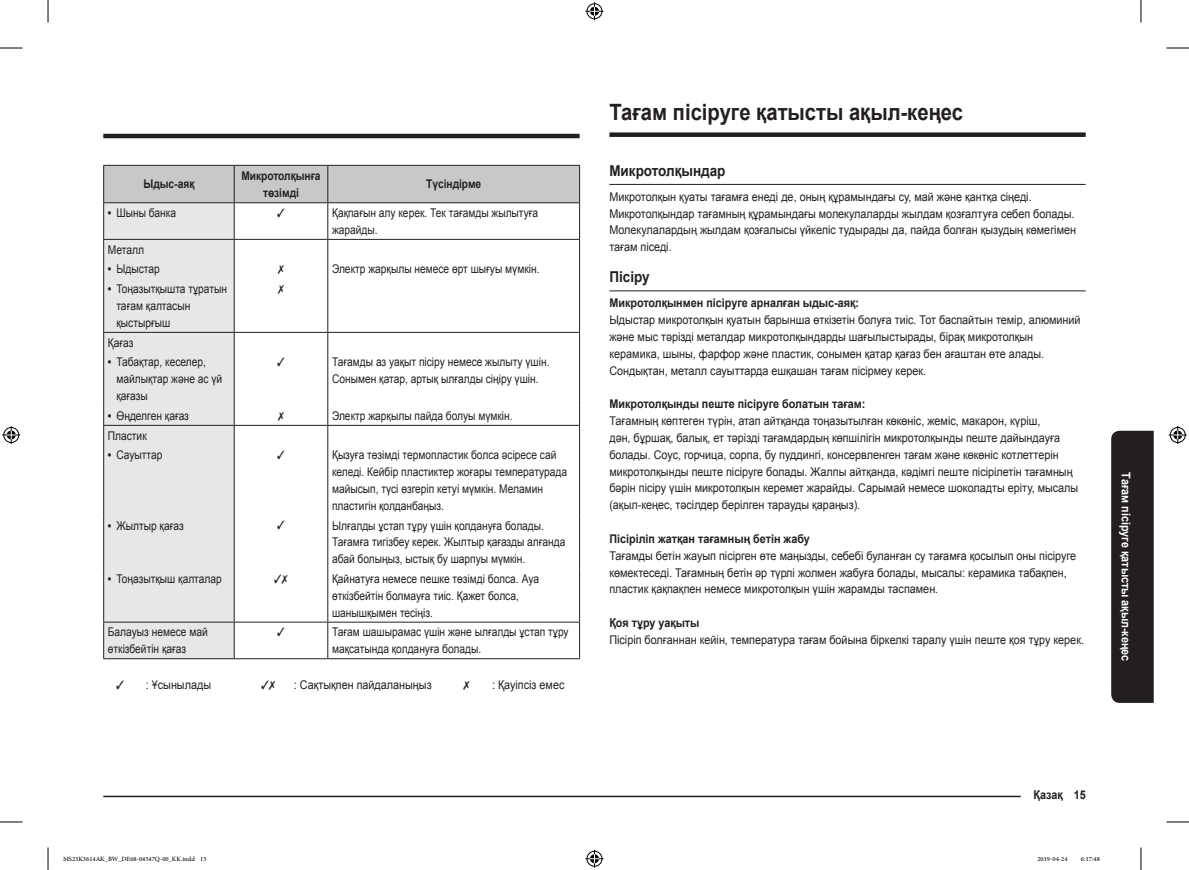
<style>
.page{position:relative;width:1189px;height:870px;background:#fff}
.page>*{position:absolute;margin:0;border:0;box-sizing:border-box;transform-origin:0 0}
.t1{font:700 22.5px "Arial";color:#231f20;scale:.9 1}
.H2_hidden{font:700 15px "Arial";color:#231f20;scale:.9 1}
.t2{font:12px/16.8px "Arial";color:#231f20;scale:.9 1}
.t3{font:12px/16.8px "Arial";color:#231f20;scale:.85 1}
.P_Split{font:700 12px "Arial";color:#231f20;scale:.9 1}
.P_Text-center{font:700 12px/16.8px "Arial";color:#231f20;text-align:center;scale:.85 1}
.SIDEBAR{font:700 12px "Arial";color:#fff;scale:.9 1}
.t4{font:9px "Adobe Arabic";color:#000}
.s1{font-weight:700}
</style>
<div class="page">
<hr style="left:103px;top:796px;width:936px;height:1px;background:#231f20">
<div style="left:1021px;top:786px;width:64px;height:15px;background:#fff"></div>
<div style="left:1111px;top:431px;width:43px;height:272px;background:#231f20"></div>
<hr style="left:103px;top:134px;width:477px;height:4px;background:#231f20">
<div style="left:104px;top:217px;width:130px;height:441px;background:#e6e7e9"></div>
<hr style="left:103px;top:165px;width:131px;height:1px;background:#231f20">
<hr style="left:103px;top:166px;width:1px;height:36px;background:#231f20">
<hr style="left:103px;top:202px;width:131px;height:1px;background:#231f20">
<hr style="left:103px;top:203px;width:1px;height:36px;background:#231f20">
<hr style="left:234px;top:203px;width:1px;height:36px;background:#231f20">
<hr style="left:327px;top:203px;width:1px;height:36px;background:#231f20">
<hr style="left:579px;top:203px;width:1px;height:36px;background:#231f20">
<hr style="left:103px;top:239px;width:131px;height:1px;background:#231f20">
<hr style="left:234px;top:239px;width:94px;height:1px;background:#231f20">
<hr style="left:328px;top:239px;width:252px;height:1px;background:#231f20">
<svg style="left:103px;top:240px;width:1px;height:39px"></svg>
<svg style="left:234px;top:240px;width:1px;height:39px"></svg>
<svg style="left:327px;top:240px;width:1px;height:39px"></svg>
<svg style="left:579px;top:240px;width:1px;height:39px"></svg>
<hr style="left:103px;top:279px;width:1px;height:53px;background:#231f20">
<hr style="left:234px;top:279px;width:1px;height:53px;background:#231f20">
<hr style="left:327px;top:279px;width:1px;height:53px;background:#231f20">
<hr style="left:579px;top:279px;width:1px;height:53px;background:#231f20">
<hr style="left:103px;top:332px;width:131px;height:1px;background:#231f20">
<svg style="left:103px;top:333px;width:1px;height:19px"></svg>
<hr style="left:234px;top:332px;width:94px;height:1px;background:#231f20">
<svg style="left:234px;top:333px;width:1px;height:19px"></svg>
<hr style="left:328px;top:332px;width:252px;height:1px;background:#231f20">
<svg style="left:327px;top:333px;width:1px;height:19px"></svg>
<svg style="left:579px;top:333px;width:1px;height:19px"></svg>
<hr style="left:103px;top:352px;width:1px;height:54px;background:#231f20">
<hr style="left:234px;top:352px;width:1px;height:54px;background:#231f20">
<hr style="left:327px;top:352px;width:1px;height:54px;background:#231f20">
<hr style="left:579px;top:352px;width:1px;height:54px;background:#231f20">
<hr style="left:103px;top:425px;width:131px;height:1px;background:#231f20">
<svg style="left:103px;top:406px;width:1px;height:39px"></svg>
<hr style="left:234px;top:425px;width:94px;height:1px;background:#231f20">
<svg style="left:234px;top:406px;width:1px;height:39px"></svg>
<hr style="left:328px;top:425px;width:252px;height:1px;background:#231f20">
<svg style="left:327px;top:406px;width:1px;height:39px"></svg>
<svg style="left:579px;top:406px;width:1px;height:39px"></svg>
<hr style="left:103px;top:445px;width:1px;height:70px;background:#231f20">
<hr style="left:234px;top:445px;width:1px;height:70px;background:#231f20">
<hr style="left:327px;top:445px;width:1px;height:70px;background:#231f20">
<hr style="left:579px;top:445px;width:1px;height:70px;background:#231f20">
<hr style="left:103px;top:515px;width:1px;height:54px;background:#231f20">
<hr style="left:234px;top:515px;width:1px;height:54px;background:#231f20">
<hr style="left:327px;top:515px;width:1px;height:54px;background:#231f20">
<hr style="left:579px;top:515px;width:1px;height:54px;background:#231f20">
<hr style="left:103px;top:569px;width:1px;height:53px;background:#231f20">
<hr style="left:234px;top:569px;width:1px;height:53px;background:#231f20">
<hr style="left:327px;top:569px;width:1px;height:53px;background:#231f20">
<hr style="left:579px;top:569px;width:1px;height:53px;background:#231f20">
<hr style="left:103px;top:622px;width:131px;height:1px;background:#231f20">
<hr style="left:103px;top:622px;width:1px;height:36px;background:#231f20">
<hr style="left:234px;top:622px;width:94px;height:1px;background:#231f20">
<hr style="left:234px;top:622px;width:1px;height:36px;background:#231f20">
<hr style="left:328px;top:622px;width:252px;height:1px;background:#231f20">
<hr style="left:327px;top:622px;width:1px;height:36px;background:#231f20">
<hr style="left:579px;top:622px;width:1px;height:36px;background:#231f20">
<hr style="left:103px;top:658px;width:131px;height:1px;background:#231f20">
<hr style="left:234px;top:658px;width:94px;height:1px;background:#231f20">
<hr style="left:328px;top:658px;width:252px;height:1px;background:#231f20">
<div style="left:609px;top:132px;width:476px;height:5px;background:#231f20"></div>
<hr style="left:609px;top:184px;width:476px;height:1px;background:#231f20">
<hr style="left:609px;top:290px;width:476px;height:1px;background:#231f20">
<svg style="left:0;top:48px;width:22px;height:1px"></svg>
<svg style="left:1166px;top:48px;width:23px;height:1px"></svg>
<svg style="left:0;top:822px;width:22px;height:1px"></svg>
<svg style="left:1166px;top:822px;width:23px;height:1px"></svg>
<svg style="left:48px;top:0;width:1px;height:22px"></svg>
<svg style="left:48px;top:847px;width:1px;height:23px"></svg>
<svg style="left:1141px;top:0;width:1px;height:22px"></svg>
<svg style="left:1141px;top:847px;width:1px;height:23px"></svg>
<svg style="left:585px;top:2px;width:18px;height:18px"></svg>
<svg style="left:585px;top:850px;width:18px;height:18px"></svg>
<svg style="left:2px;top:426px;width:18px;height:18px"></svg>
<svg style="left:1169px;top:426px;width:18px;height:18px"></svg>
<svg style="left:104px;top:165px;width:476px;height:52px"></svg>
<p class="P_Text-center" style="left:143px;top:176px;width:61px">Ыдыс-аяқ</p>
<p class="P_Text-center" style="left:241px;top:168px;width:95px">Микротолқынға төзімді</p>
<p class="P_Text-center" style="left:426px;top:176px;width:66px">Түсіндірме</p>
<p class="t3" style="left:108px;top:205px;width:82px"><span class="s1">•</span> Шыны банка</p>
<p class="t3" style="left:332px;top:205px;width:244px">Қақпағын алу керек. Тек тағамды жылытуға жарайды.</p>
<p class="t3" style="left:108px;top:241px;width:44px">Металл</p>
<p class="t3" style="left:108px;top:261px;width:62px"><span class="s1">•</span> Ыдыстар</p>
<p class="t3" style="left:332px;top:261px;width:246px">Электр жарқылы немесе өрт шығуы мүмкін.</p>
<p class="t3" style="left:116px;top:281px;width:132px;text-indent:-9px"><span class="s1">•</span> Тоңазытқышта тұратын тағам қалтасын қыстырғыш</p>
<p class="t3" style="left:108px;top:334px;width:32px">Қағаз</p>
<p class="t3" style="left:116px;top:354px;width:126px;text-indent:-9px"><span class="s1">•</span> Табақтар, кеселер, майлықтар және ас үй қағазы</p>
<p class="t3" style="left:332px;top:354px;width:257px">Тағамды аз уақыт пісіру немесе жылыту үшін.<br>Сонымен қатар, артық ылғалды сіңіру үшін.</p>
<p class="t3" style="left:108px;top:407px;width:97px"><span class="s1">•</span> Өңделген қағаз</p>
<p class="t3" style="left:332px;top:407px;width:214px">Электр жарқылы пайда болуы мүмкін.</p>
<p class="t3" style="left:108px;top:427px;width:47px">Пластик</p>
<p class="t3" style="left:108px;top:447px;width:66px"><span class="s1">•</span> Сауыттар</p>
<p class="t3" style="left:332px;top:447px;width:278px">Қызуға төзімді термопластик болса әсіресе сай келеді. Кейбір пластиктер жоғары температурада майысып, түсі өзгеріп кетуі мүмкін. Меламин пластигін қолданбаңыз.</p>
<p class="t3" style="left:108px;top:517px;width:91px"><span class="s1">•</span> Жылтыр қағаз</p>
<p class="t3" style="left:332px;top:517px;width:276px">Ылғалды ұстап тұру үшін қолдануға болады.<br>Тағамға тигізбеу керек. Жылтыр қағазды алғанда абай болыңыз, ыстық бу шарпуы мүмкін.</p>
<p class="t3" style="left:108px;top:570px;width:135px"><span class="s1">•</span> Тоңазытқыш қалталар</p>
<p class="t3" style="left:332px;top:570px;width:245px">Қайнатуға немесе пешке төзімді болса. Ауа өткізбейтін болмауға тиіс. Қажет болса, шанышқымен тесіңіз.</p>
<p class="t3" style="left:108px;top:624px;width:119px">Балауыз немесе май өткізбейтін қағаз</p>
<p class="t3" style="left:332px;top:624px;width:280px">Тағам шашырамас үшін және ылғалды ұстап тұру мақсатында қолдануға болады.</p>
<p class="t2" style="left:146px;top:677px;width:74px">: Ұсынылады</p>
<p class="t2" style="left:294px;top:677px;width:155px">: Сақтықпен пайдаланыңыз</p>
<p class="t2" style="left:492px;top:677px;width:82px">: Қауіпсіз емес</p>
<h1 class="t1" style="left:609px;top:97px;width:395px">Тағам пісіруге қатысты ақыл-кеңес</h1>
<p class="H2_hidden" style="left:609px;top:160px;width:131px">Микротолқындар</p>
<p class="t2" style="left:609px;top:188px;width:471px">Микротолқын қуаты тағамға енеді де, оның құрамындағы су, май және қантқа сіңеді.</p>
<p class="t2" style="left:609px;top:205px;width:520px">Микротолқындар тағамның құрамындағы молекулаларды жылдам қозғалтуға себеп болады.<br>Молекулалардың жылдам қозғалысы үйкеліс тудырады да, пайда болған қызудың көмегімен тағам піседі.</p>
<p class="H2_hidden" style="left:609px;top:267px;width:46px">Пісіру</p>
<p class="P_Split" style="left:609px;top:295px;width:279px">Микротолқынмен пісіруге арналған ыдыс-аяқ:</p>
<p class="t2" style="left:609px;top:312px;width:525px">Ыдыстар микротолқын қуатын барынша өткізетін болуға тиіс. Тот баспайтын темір, алюминий және мыс тәрізді металдар микротолқындарды шағылыстырады, бірақ микротолқын керамика, шыны, фарфор және пластик, сонымен қатар қағаз бен ағаштан өте алады.<br>Сондықтан, металл сауыттарда ешқашан тағам пісірмеу керек.</p>
<p class="P_Split" style="left:609px;top:396px;width:286px">Микротолқынды пеште пісіруге болатын тағам:</p>
<p class="t2" style="left:609px;top:413px;width:522px">Тағамның көптеген түрін, атап айтқанда тоңазытылған көкөніс, жеміс, макарон, күріш,<br>дән, бұршақ, балық, ет тәрізді тағамдардың көпшілігін микротолқынды пеште дайындауға болады. Соус, горчица, сорпа, бу пуддингі, консервленген тағам және көкөніс котлеттерін микротолқынды пеште пісіруге болады. Жалпы айтқанда, кәдімгі пеште пісірілетін тағамның бәрін пісіру үшін микротолқын керемет жарайды. Сарымай немесе шоколадты еріту, мысалы (ақыл-кеңес, тәсілдер берілген тарауды қараңыз).</p>
<p class="P_Split" style="left:609px;top:531px;width:224px">Пісіріліп жатқан тағамның бетін жабу</p>
<p class="t2" style="left:609px;top:547px;width:520px">Тағамды бетін жауып пісірген өте маңызды, себебі буланған су тағамға қосылып оны пісіруге көмектеседі. Тағамның бетін әр түрлі жолмен жабуға болады, мысалы: керамика табақпен, пластик қақпақпен немесе микротолқын үшін жарамды таспамен.</p>
<p class="P_Split" style="left:609px;top:615px;width:102px">Қоя тұру уақыты</p>
<p class="t2" style="left:609px;top:631px;width:529px">Пісіріп болғаннан кейін, температура тағам бойына біркелкі таралу үшін пеште қоя тұру керек.</p>
<p class="SIDEBAR" style="left:1134px;top:472px;width:211px;rotate:90deg">Тағам пісіруге қатысты ақыл-кеңес</p>
<p class="P_Split" style="left:1033px;top:787px;width:59px">Қазақ 15</p>
<p class="t4" style="left:63px;top:853px;width:145px">MS23K3614AK_BW_DE68-04547Q-00_KK.indd 15</p>
<p class="t4" style="left:1037px;top:853px;width:32px">2019-04-24</p>
<p class="t4" style="left:1081px;top:853px;width:20px">6:17:48</p>
</div>
